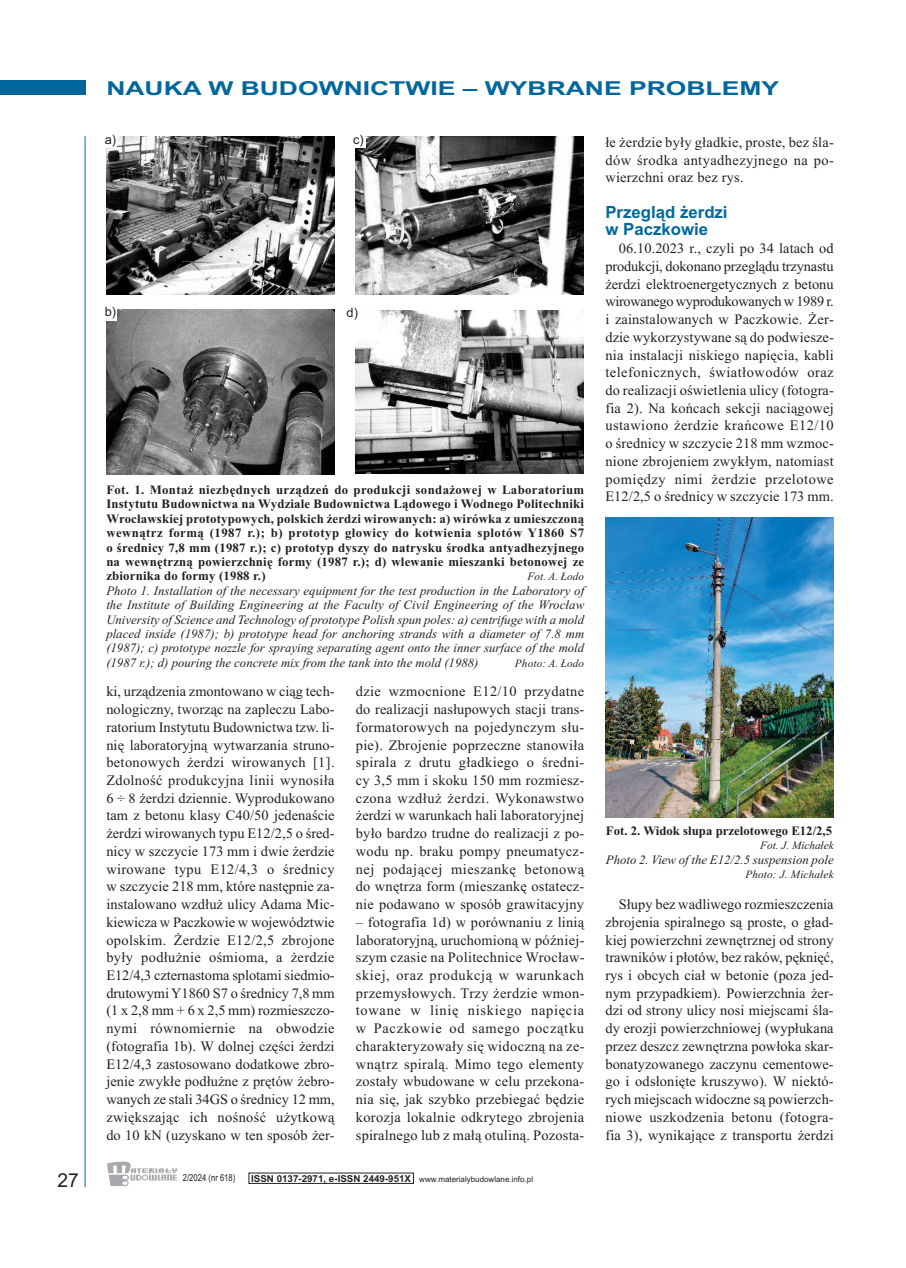
<style>
.page{position:relative;width:906px;height:1268px;background:#fff}
.page>*{position:absolute;margin:0;border:0;box-sizing:border-box;transform-origin:0 0}
.t1{font:700 19.2px "Arial";color:#00679d;scale:1.38 1}
.t2{font:19.2px "Arial";color:#231f20}
.t3{font:700 16.8px/17.7px "Arial";color:#00679d}
.t4{font:14.4px/17.7px "Times New Roman";letter-spacing:.015em;color:#231f20;text-align:justify}
.t5{font:italic 12.75px/14.4px "Times New Roman";color:#231f20;text-align:justify}
.t6{font:700 12.75px/14.4px "Times New Roman";letter-spacing:.015em;color:#231f20;text-align:justify}
.t7{font:12.75px "Arial";color:#231f20}
.t8{font:italic 11.25px "Times New Roman";letter-spacing:.015em;color:#231f20}
.t9{font:9.6px "Arial";color:#231f20;scale:.8 1}
.t10{font:7.95px "Arial";color:#231f20}
.s1{font-weight:700;font-size:9.6px}
</style>
<div class="page">
<div style="left:0;top:81px;width:85px;height:14px;background:#00679d"></div>
<hr style="left:85px;top:136px;width:1px;height:1050px;background:#00679d">
<svg style="left:107px;top:1161px;width:70px;height:24px"></svg>
<img style="left:106px;top:136px;width:228px;height:158px">
<img style="left:106px;top:309px;width:228px;height:165px">
<img style="left:355px;top:136px;width:228px;height:159px">
<img style="left:355px;top:310px;width:228px;height:163px">
<div style="left:105px;top:134px;width:12px;height:14px;background:#fff"></div>
<div style="left:353px;top:134px;width:12px;height:14px;background:#fff"></div>
<div style="left:105px;top:307px;width:12px;height:13px;background:#fff"></div>
<div style="left:347px;top:307px;width:12px;height:13px;background:#fff"></div>
<img style="left:606px;top:517px;width:227px;height:300px">
<h1 class="t2" style="left:57px;top:1168px;width:23px">27</h1>
<h1 class="t1" style="left:106px;top:77px;width:489px">NAUKA W BUDOWNICTWIE – WYBRANE PROBLEMY</h1>
<p class="t7" style="left:105px;top:132px;width:13px">a)</p>
<p class="t7" style="left:353px;top:132px;width:12px">c)</p>
<p class="t7" style="left:105px;top:304px;width:13px">b)</p>
<p class="t7" style="left:347px;top:305px;width:13px">d)</p>
<p class="t6" style="left:106px;top:482px;width:479px">Fot. 1. Montaż niezbędnych urządzeń do produkcji sondażowej w Laboratorium Instytutu Budownictwa na Wydziale Budownictwa Lądowego i Wodnego Politechniki Wrocławskiej prototypowych, polskich żerdzi wirowanych: a) wirówka z umieszczoną wewnątrz formą (1987 r.); b) prototyp głowicy do kotwienia splotów Y1860 S7 o średnicy 7,8 mm (1987 r.); c) prototyp dyszy do natrysku środka antyadhezyjnego na wewnętrzną powierzchnię formy (1987 r.); d) wlewanie mieszanki betonowej ze zbiornika do formy (1988 r.)</p>
<p class="t8" style="left:527px;top:569px;width:58px">Fot. A. Łodo</p>
<p class="t5" style="left:106px;top:583px;width:479px">Photo 1. Installation of the necessary equipment for the test production in the Laboratory of the Institute of Building Engineering at the Faculty of Civil Engineering of the Wrocław University of Science and Technology of prototype Polish spun poles: a) centrifuge with a mold placed inside (1987); b) prototype head for anchoring strands with a diameter of 7.8 mm (1987); c) prototype nozzle for spraying separating agent onto the inner surface of the mold (1987 r.); d) pouring the concrete mix from the tank into the mold (1988)</p>
<p class="t8" style="left:515px;top:656px;width:71px">Photo: A. Łodo</p>
<p class="t4" style="left:106px;top:682px;width:230px">ki, urządzenia zmontowano w ciąg tech&shy;nologiczny, tworząc na zapleczu Labo&shy;ratorium Instytutu Budownictwa tzw. li&shy;nię laboratoryjną wytwarzania struno&shy;betonowych żerdzi wirowanych [1].<br>Zdolność produkcyjna linii wynosiła 6 ÷ 8 żerdzi dziennie. Wyprodukowano tam z betonu klasy C40/50 jedenaście żerdzi wirowanych typu E12/2,5 o śred&shy;nicy w szczycie 173 mm i dwie żerdzie wirowane typu E12/4,3 o średnicy w szczycie 218 mm, które następnie za&shy;instalowano wzdłuż ulicy Adama Mic&shy;kiewicza w Paczkowie w województwie opolskim. Żerdzie E12/2,5 zbrojone były podłużnie ośmioma, a żerdzie E12/4,3 czternastoma splotami siedmio&shy;drutowymi Y1860 S7 o średnicy 7,8 mm (1 x 2,8 mm + 6 x 2,5 mm) rozmieszczo&shy;nymi równomiernie na obwodzie (fotografia 1b). W dolnej części żerdzi E12/4,3 zastosowano dodatkowe zbro&shy;jenie zwykłe podłużne z prętów żebro&shy;wanych ze stali 34GS o średnicy 12 mm, zwiększając ich nośność użytkową do 10 kN (uzyskano w ten sposób żer-</p>
<p class="t4" style="left:356px;top:682px;width:230px">dzie wzmocnione E12/10 przydatne do realizacji nasłupowych stacji trans&shy;formatorowych na pojedynczym słu&shy;pie). Zbrojenie poprzeczne stanowiła spirala z drutu gładkiego o średni&shy;cy 3,5 mm i skoku 150 mm rozmiesz&shy;czona wzdłuż żerdzi. Wykonawstwo żerdzi w warunkach hali laboratoryjnej było bardzo trudne do realizacji z po&shy;wodu np. braku pompy pneumatycz&shy;nej podającej mieszankę betonową do wnętrza form (mieszankę ostatecz&shy;nie podawano w sposób grawitacyjny</p>
<p class="t4" style="left:356px;top:912px;width:230px">– fotografia 1d) w porównaniu z linią laboratoryjną, uruchomioną w później&shy;szym czasie na Politechnice Wrocław&shy;skiej, oraz produkcją w warunkach przemysłowych. Trzy żerdzie wmon&shy;towane w linię niskiego napięcia w Paczkowie od samego początku charakteryzowały się widoczną na ze&shy;wnątrz spiralą. Mimo tego elementy zostały wbudowane w celu przekona&shy;nia się, jak szybko przebiegać będzie korozja lokalnie odkrytego zbrojenia spiralnego lub z małą otuliną. Pozosta-</p>
<p class="t9" style="left:183px;top:1171px;width:67px">2/2024 (nr 618)</p>
<p class="t10" style="left:251px;top:1174px;width:283px"><span class="s1">ISSN 0137-2971, e-ISSN 2449-951X</span> www.materialybudowlane.info.pl</p>
<p class="t4" style="left:605px;top:133px;width:230px">łe żerdzie były gładkie, proste, bez śla&shy;dów środka antyadhezyjnego na po&shy;wierzchni oraz bez rys.</p>
<p class="t3" style="left:605px;top:203px;width:124px">Przegląd żerdzi w Paczkowie</p>
<p class="t4" style="left:605px;top:239px;width:230px;text-indent:14px">06.10.2023 r., czyli po 34 latach od produkcji, dokonano przeglądu trzynastu żerdzi elektroenergetycznych z betonu wirowanego wyprodukowanych w 1989 r. i zainstalowanych w Paczkowie. Żer&shy;dzie wykorzystywane są do podwiesze&shy;nia instalacji niskiego napięcia, kabli telefonicznych, światłowodów oraz do realizacji oświetlenia ulicy (fotogra&shy;fia 2). Na końcach sekcji naciągowej ustawiono żerdzie krańcowe E12/10 o średnicy w szczycie 218 mm wzmoc&shy;nione zbrojeniem zwykłym, natomiast pomiędzy nimi żerdzie przelotowe E12/2,5 o średnicy w szczycie 173 mm.</p>
<p class="t6" style="left:606px;top:823px;width:228px">Fot. 2. Widok słupa przelotowego E12/2,5</p>
<p class="t8" style="left:760px;top:838px;width:75px">Fot. J. Michałek</p>
<p class="t5" style="left:606px;top:852px;width:229px">Photo 2. View of the E12/2.5 suspension pole</p>
<p class="t8" style="left:745px;top:867px;width:90px">Photo: J. Michałek</p>
<p class="t4" style="left:605px;top:895px;width:230px;text-indent:14px">Słupy bez wadliwego rozmieszczenia zbrojenia spiralnego są proste, o gład&shy;kiej powierzchni zewnętrznej od strony trawników i płotów, bez raków, pęknięć, rys i obcych ciał w betonie (poza jed&shy;nym przypadkiem). Powierzchnia żer&shy;dzi od strony ulicy nosi miejscami śla&shy;dy erozji powierzchniowej (wypłukana przez deszcz zewnętrzna powłoka skar&shy;bonatyzowanego zaczynu cementowe&shy;go i odsłonięte kruszywo). W niektó&shy;rych miejscach widoczne są powierzch&shy;niowe uszkodzenia betonu (fotogra&shy;fia 3), wynikające z transportu żerdzi</p>
</div>
